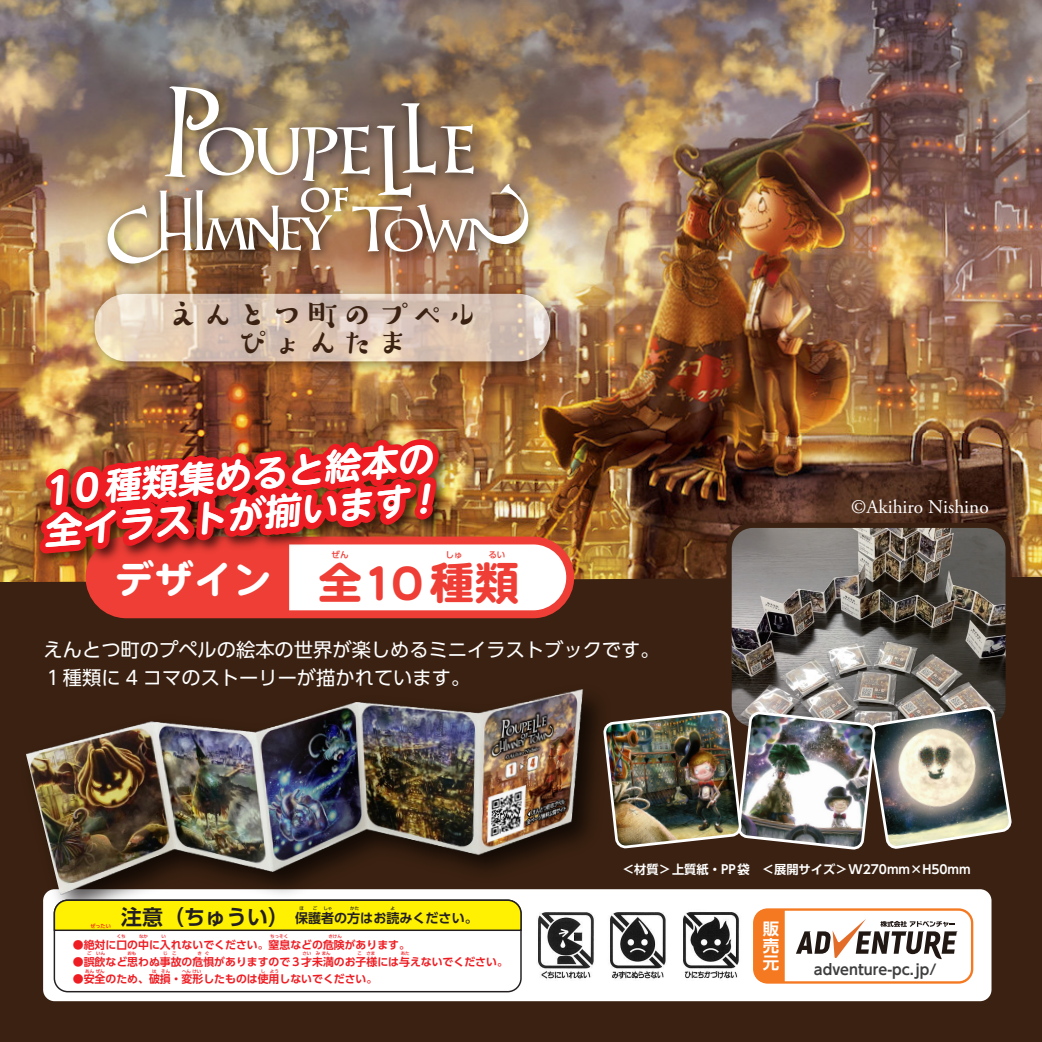
<style>
.page{position:relative;width:1042px;height:1042px;background:#fff}
.page>*{position:absolute;margin:0;border:0;box-sizing:border-box;transform-origin:0 0}
.t1{font:44.8px "DF Maru Gothic SB MP RKSJ H";letter-spacing:-.1em;color:#ee3e35}
.t2{font:italic 700 36.23px "UD Shin M Go Pr 6 De";color:#fff}
.t3{font:italic 700 35.7px/39.7px "UD Shin M Go Pr 6 De";color:#fff}
.t4{font:500 35px/28px "Suzumushi Std";color:#3a2111;text-align:center}
.t5{font:700 21px "UD Shin Go Pro De";color:#231f20}
.t6{font:19.25px/28px "UD Shin Go Pr 6";color:#fff}
.t7{font:19.25px "Adobe Garamond Pro";color:#fff}
.t8{font:700 16.45px/17px "UD Shin Go Pro De";color:#fff;text-align:justify}
.t9{font:700 14.35px "UD Shin Go Pro De";color:#3e3e3f}
.t10{font:700 13.12px "UD Shin Go Pro De";color:#231f20}
.t11{font:700 12.25px "UD Shin Go Pro De";color:#fff}
.t12{font:700 10.85px "UD Shin Go Pro De";color:#ee1d23}
.t13{font:500 5.08px "UD Shin Go Pro";color:#ee1d23}
.t14{font:500 4.55px "UD Shin Go Pro";color:#ee1d23}
.s1{font-size:39.9px;color:#fff}
</style>
<div class="page">
<div style="left:0;top:577px;width:1042px;height:465px;background:#3a2111"></div>
<div style="left:43px;top:889px;width:948px;height:112px;background:#fff;border-radius:12px"></div>
<img style="left:538px;top:938px;width:56px;height:41px">
<img style="left:610px;top:912px;width:56px;height:67px">
<img style="left:683px;top:912px;width:56px;height:67px">
<div style="left:753px;top:908px;width:220px;height:75px;border:2px solid #f47921;border-radius:14px"></div>
<div style="left:754px;top:909px;width:31px;height:73px;background:#f47921"></div>
<svg style="left:796px;top:919px;width:161px;height:40px"></svg>
<img style="left:0;top:0;width:1042px;height:582px">
<img style="left:96px;top:75px;width:449px;height:205px">
<img style="left:106px;top:86px;width:423px;height:178px">
<img style="left:788px;top:433px;width:254px;height:149px">
<div style="left:90px;top:540px;width:480px;height:74px;background:#fff;border-radius:37px"></div>
<div style="left:86px;top:536px;width:488px;height:82px;border:8px solid #ee3e35;border-radius:37px"></div>
<img style="left:729px;top:525px;width:279px;height:179px">
<div style="left:726px;top:523px;width:285px;height:208px;border:5px solid #3a2111;border-radius:24px"></div>
<img style="left:447px;top:280px;width:122px;height:100px">
<svg style="left:95px;top:294px;width:455px;height:67px;fill:#d9c3b2"></svg>
<img style="left:22px;top:420px;width:452px;height:162px">
<svg style="left:187px;top:614px;width:245px;height:388px"></svg>
<img style="left:32px;top:231px;width:415px;height:383px">
<img style="left:43px;top:660px;width:588px;height:278px">
<img style="left:26px;top:672px;width:571px;height:232px">
<img style="left:601px;top:704px;width:411px;height:147px">
<div style="left:54px;top:900px;width:467px;height:91px;background:#fff;border-radius:13px"></div>
<div style="left:54px;top:899px;width:468px;height:93px;border:1px solid #231f20;border-radius:13px"></div>
<svg style="left:53px;top:899px;width:469px;height:33px"></svg>
<h3 class="t4" style="left:165px;top:300px;width:316px">えんとつ町のプペルぴょんたま</h3>
<h3 class="t3" style="left:37px;top:470px;width:397px;rotate:-5deg">１０種類集めると絵本の全イラストが揃います</h3>
<h2 class="t2" style="left:405px;top:468px;width:47px">！</h2>
<h1 class="t1" style="left:114px;top:560px;width:407px"><span class="s1">デザイン</span> 全１０種類</h1>
<h3 class="t6" style="left:44px;top:635px;width:617px">えんとつ町のプペルの絵本の世界が楽しめるミニイラストブックです。<br>１種類に 4 コマのストーリーが描かれています。</h3>
<h3 class="t7" style="left:851px;top:495px;width:139px">©Akihiro Nishino</h3>
<h3 class="t5" style="left:121px;top:899px;width:169px">注意（ちゅうい）</h3>
<p class="t12" style="left:73px;top:935px;width:339px">●絶対に口の中に入れないでください。窒息などの危険があります。</p>
<p class="t12" style="left:73px;top:953px;width:436px">●誤飲など思わぬ事故の危惧がありますので３才未満のお子様には与えないでください。</p>
<p class="t12" style="left:73px;top:970px;width:306px">●安全のため、破損・変形したものは使用しないでください。</p>
<p class="t10" style="left:295px;top:907px;width:184px">保護者の方はお読みください。</p>
<p class="t13" style="left:90px;top:922px;width:22px">ぜったい</p>
<p class="t14" style="left:197px;top:950px;width:13px">き ぐ</p>
<p class="t14" style="left:302px;top:950px;width:30px">さい　み まん</p>
<p class="t14" style="left:85px;top:968px;width:21px">あん ぜん</p>
<p class="t14" style="left:152px;top:968px;width:51px">は　そん　　 へん けい</p>
<p class="t14" style="left:261px;top:968px;width:19px">し よう</p>
<p class="t11" style="left:622px;top:859px;width:350px">＜材質＞上質紙・PP袋 ＜展開サイズ＞W270mm×H50mm</p>
<h3 class="t8" style="left:763px;top:919px;width:18px">販売元</h3>
<h3 class="t9" style="left:814px;top:958px;width:124px">adventure-pc.jp/</h3>
</div>
